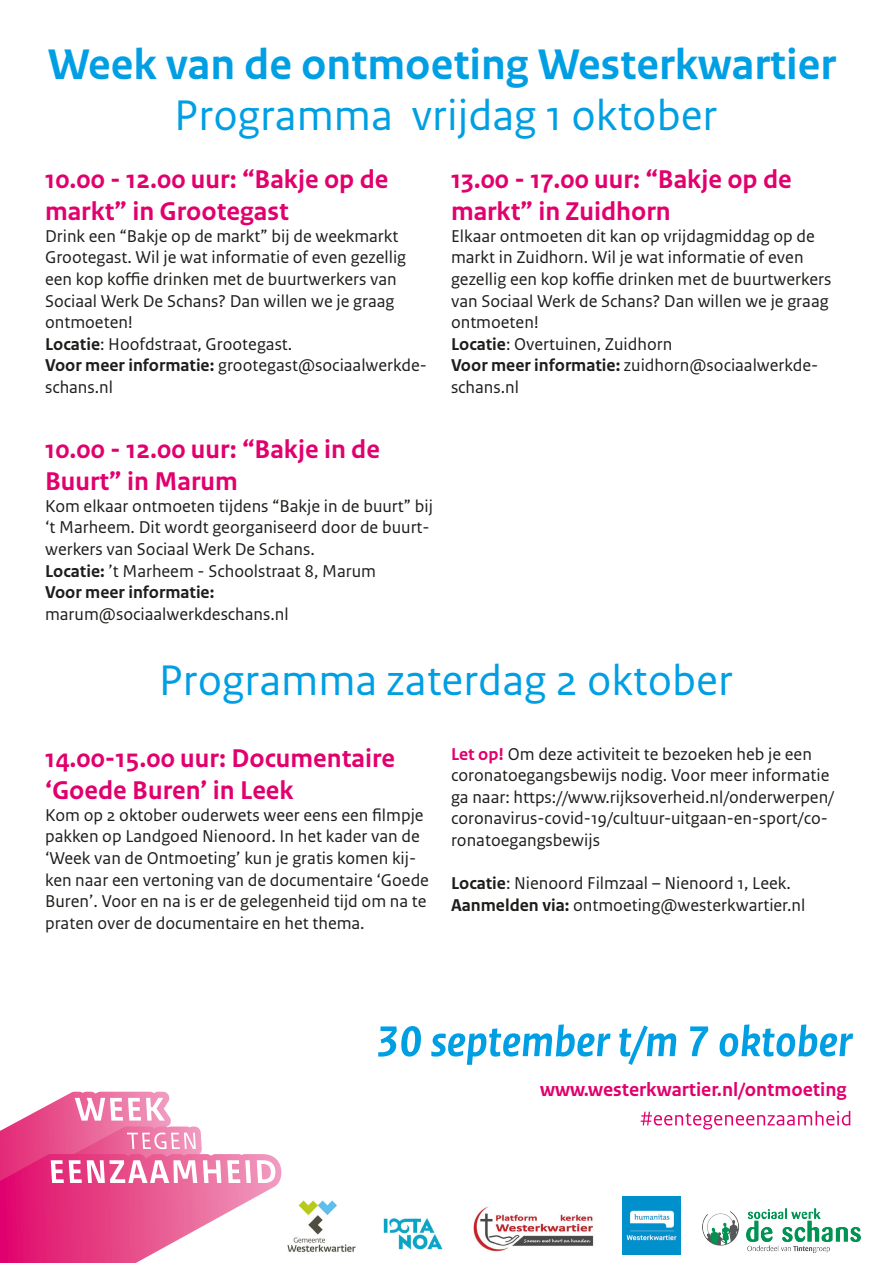
<style>
.page{position:relative;width:893px;height:1263px;background:#fff}
.page>*{position:absolute;margin:0;border:0;box-sizing:border-box;transform-origin:0 0}
.t1{font:45px "Rijksoverheid Sans Text";color:#009fe3}
.t2{font:700 45px "Rijksoverheid Sans Text";color:#009fe3}
.t3{font:700 27px/32.4px "Rijksoverheid Sans Text";color:#e1006d}
.t4{font:700 20.1px "Rijksoverheid Sans Text";color:#e1006d}
.t5{font:18px/21.6px "Rijksoverheid Sans Text";color:#1d1d1b}
.t6{font:700 18px "Rijksoverheid Sans Text";color:#1d1d1b}
.s1{font-weight:700}
.s2{font-weight:700;color:#e1006d}
</style>
<div class="page">
<svg style="left:641px;top:1111px;width:209px;height:18px"></svg>
<svg style="left:378px;top:1024px;width:475px;height:41px"></svg>
<svg style="left:0;top:1092px;width:281px;height:171px"></svg>
<img style="left:623px;top:1197px;width:57px;height:57px">
<img style="left:702px;top:1208px;width:158px;height:44px">
<img style="left:383px;top:1218px;width:60px;height:32px">
<img style="left:473px;top:1206px;width:121px;height:46px">
<img style="left:287px;top:1200px;width:69px;height:52px">
<p class="t2" style="left:48px;top:39px;width:790px">Week van de ontmoeting Westerkwartier</p>
<p class="t1" style="left:174px;top:89px;width:545px">Programma vrijdag 1 oktober</p>
<p class="t3" style="left:45px;top:163px;width:345px">10.00 - 12.00 uur: “Bakje op de markt” in Grootegast</p>
<p class="t5" style="left:45px;top:225px;width:363px">Drink een “Bakje op de markt” bij de weekmarkt Grootegast. Wil je wat informatie of even gezellig een kop koffie drinken met de buurtwerkers van Sociaal Werk De Schans? Dan willen we je graag ontmoeten!</p>
<p class="t5" style="left:45px;top:333px;width:249px"><span class="s1">Locatie</span>: Hoofdstraat, Grootegast.</p>
<p class="t5" style="left:45px;top:355px;width:383px"><span class="s1">Voor meer informatie:</span> grootegast@sociaalwerkde&shy;schans.nl</p>
<p class="t3" style="left:45px;top:433px;width:336px">10.00 - 12.00 uur: “Bakje in de<br>Buurt” in Marum</p>
<p class="t5" style="left:45px;top:495px;width:389px">Kom elkaar ontmoeten tijdens “Bakje in de buurt” bij ‘t Marheem. Dit wordt georganiseerd door de buurt&shy;werkers van Sociaal Werk De Schans.</p>
<p class="t5" style="left:45px;top:560px;width:332px"><span class="s1">Locatie:</span> ’t Marheem - Schoolstraat 8, Marum</p>
<p class="t6" style="left:45px;top:582px;width:171px">Voor meer informatie:</p>
<p class="t5" style="left:45px;top:603px;width:245px">marum@sociaalwerkdeschans.nl</p>
<p class="t3" style="left:451px;top:163px;width:342px">13.00 - 17.00 uur: “Bakje op de markt” in Zuidhorn</p>
<p class="t5" style="left:451px;top:225px;width:382px">Elkaar ontmoeten dit kan op vrijdagmiddag op de markt in Zuidhorn. Wil je wat informatie of even gezellig een kop koffie drinken met de buurtwerkers van Sociaal Werk de Schans? Dan willen we je graag ontmoeten!</p>
<p class="t5" style="left:451px;top:333px;width:223px"><span class="s1">Locatie</span>: Overtuinen, Zuidhorn</p>
<p class="t5" style="left:451px;top:355px;width:369px"><span class="s1">Voor meer informatie:</span> zuidhorn@sociaalwerkde&shy;schans.nl</p>
<p class="t1" style="left:159px;top:655px;width:576px">Programma zaterdag 2 oktober</p>
<p class="t3" style="left:45px;top:742px;width:351px">14.00-15.00 uur: Documentaire ‘Goede Buren’ in Leek</p>
<p class="t5" style="left:45px;top:804px;width:385px">Kom op 2 oktober ouderwets weer eens een filmpje pakken op Landgoed Nienoord. In het kader van de ‘Week van de Ontmoeting’ kun je gratis komen kij&shy;ken naar een vertoning van de documentaire ‘Goede Buren’. Voor en na is er de gelegenheid tijd om na te praten over de documentaire en het thema.</p>
<p class="t5" style="left:451px;top:743px;width:384px"><span class="s2">Let op!</span> Om deze activiteit te bezoeken heb je een coronatoegangsbewijs nodig. Voor meer informatie ga naar: https://www.rijksoverheid.nl/onderwerpen/ coronavirus-covid-19/cultuur-uitgaan-en-sport/co&shy;ronatoegangsbewijs</p>
<p class="t5" style="left:451px;top:873px;width:341px"><span class="s1">Locatie</span>: Nienoord Filmzaal – Nienoord 1, Leek.</p>
<p class="t5" style="left:451px;top:894px;width:356px"><span class="s1">Aanmelden via:</span> ontmoeting@westerkwartier.nl</p>
<p class="t4" style="left:540px;top:1078px;width:308px">www.westerkwartier.nl/ontmoeting</p>
</div>
